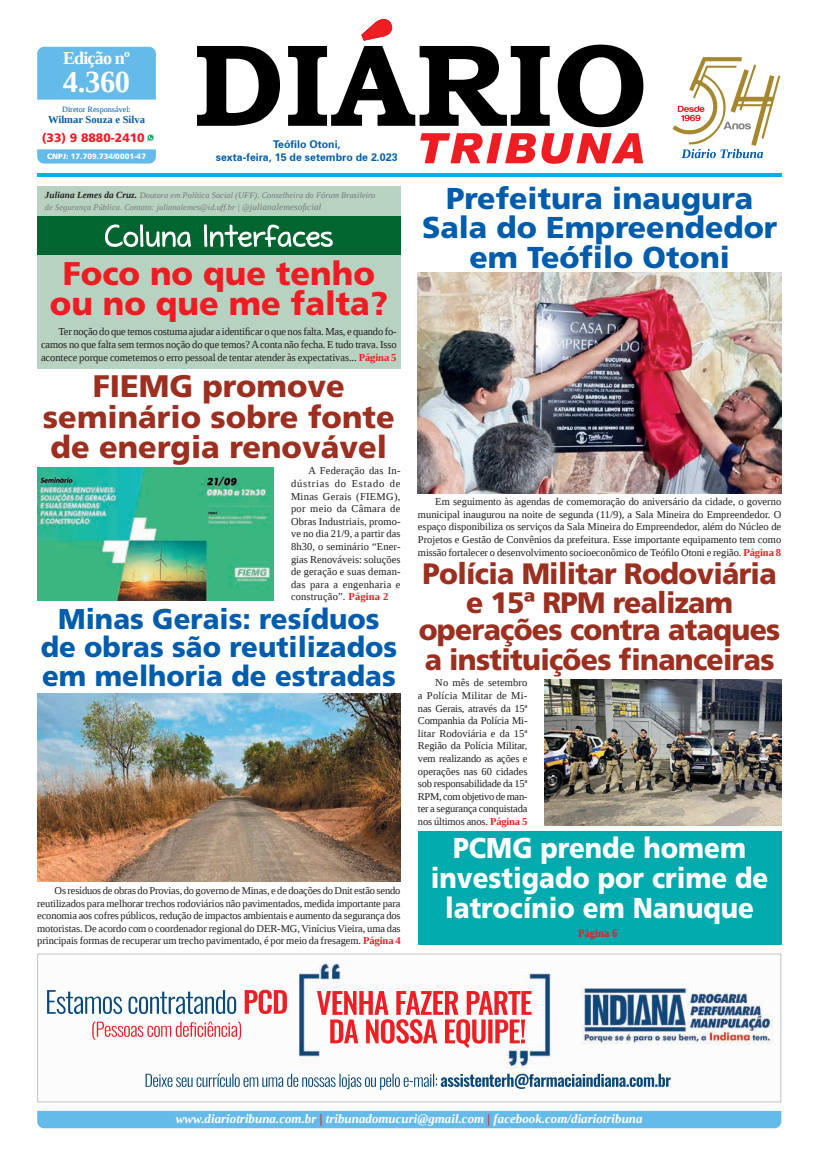
<style>
.page{position:relative;width:821px;height:1166px;background:#fff}
.page>*{position:absolute;margin:0;border:0;box-sizing:border-box;transform-origin:0 0}
.t1{font:900 32.9px/30.2px "Frutiger LT Std";color:#ee1d23;text-align:center}
.t2{font:900 31.15px/30.3px "Frutiger LT Std";color:#9b2f20;text-align:center}
.t3{font:700 30.45px "Liberation Serif";color:#fff}
.t4{font:900 30.19px/29.8px "Frutiger LT Std";color:#015dab;text-align:center}
.t5{font:900 29.49px/27.8px "Frutiger LT Std";letter-spacing:-.025em;color:#9b2f20;text-align:center;scale:.96 1}
.t6{font:900 28.7px/29.6px "Frutiger LT Std";color:#fff;text-align:center;scale:.91 1}
.t7{font:900 28.61px/28.6px "Frutiger LT Std";color:#015dab;text-align:center;scale:.96 1}
.t8{font:700 18.03px "Liberation Serif";letter-spacing:-.045em;color:#fff}
.t9{font:italic 700 12.95px "Liberation Serif";color:#fff}
.t10{font:900 12.16px "Frutiger LT Std";color:#ee1d23}
.t11{font:700 11.55px "Liberation Serif";letter-spacing:.005em;color:#ee1d23;scale:.91 1}
.t12{font:10.67px/12.8px "Liberation Serif";letter-spacing:-.005em;color:#231f20;text-align:justify}
.t13{font:700 10.67px/12.6px "Zurich BT";color:#015dab;text-align:center}
.t14{font:700 10.59px "Liberation Serif";color:#015dab}
.t15{font:10.5px/12.6px "Liberation Serif";letter-spacing:-.005em;color:#231f20;text-align:justify}
.t16{font:italic 8.4px/11.2px "Liberation Serif";letter-spacing:.01em;color:#76787b}
.t17{font:8.14px "Liberation Serif";color:#015dab}
.t18{font:900 7.7px "Frutiger LT Std";color:#fff}
.s1{font-weight:700;font-size:9.36px;color:#231f20}
.s2{font-size:9.36px}
.s3{font-weight:700;color:#ee1d23}
.s4{color:#ee1d23}
</style>
<div class="page">
<div style="left:37px;top:1111px;width:744px;height:17px;background:#64bae9"></div>
<hr style="left:37px;top:174px;width:744px;height:3px;background:#00aeef">
<svg style="left:197px;top:26px;width:446px;height:101px"></svg>
<svg style="left:361px;top:19px;width:31px;height:22px"></svg>
<svg style="left:420px;top:133px;width:223px;height:31px"></svg>
<svg style="left:673px;top:57px;width:108px;height:101px"></svg>
<div style="left:37px;top:47px;width:119px;height:53px;background:#64bae9"></div>
<svg style="left:37px;top:149px;width:119px;height:15px;background:#6ebeea"></svg>
<svg style="left:147px;top:134px;width:7px;height:8px"></svg>
<svg style="left:37px;top:953px;width:744px;height:149px"></svg>
<div style="left:418px;top:831px;width:363px;height:113px;background:#00aaad"></div>
<div style="left:37px;top:186px;width:364px;height:183px;background:#b8d2c1"></div>
<div style="left:37px;top:216px;width:364px;height:39px;background:#00652e"></div>
<svg style="left:105px;top:224px;width:228px;height:23px"></svg>
<img style="left:418px;top:272px;width:363px;height:222px">
<img style="left:37px;top:467px;width:237px;height:133px">
<img style="left:545px;top:679px;width:236px;height:146px">
<img style="left:37px;top:693px;width:364px;height:188px">
<h3 class="t8" style="left:63px;top:45px;width:68px">Edição nº</h3>
<h3 class="t3" style="left:63px;top:61px;width:69px">4.360</h3>
<p class="t17" style="left:62px;top:104px;width:70px">Diretor Responsável:</p>
<p class="t14" style="left:48px;top:112px;width:99px">Wilmar Souza e Silva</p>
<p class="t10" style="left:42px;top:130px;width:104px">(33) 9 8880-2410</p>
<p class="t18" style="left:47px;top:151px;width:100px">CNPJ: 17.709.734/0001-47</p>
<p class="t13" style="left:216px;top:138px;width:183px">Teófilo Otoni,<br>sexta-feira, 15 de setembro de 2.023</p>
<p class="t16" style="left:45px;top:190px;width:332px"><span class="s1">Juliana Lemes da Cruz.</span> Doutora em Política Social (UFF). Conselheira do Fórum Brasileiro de Segurança Pública. Contato: julianalemes@id.uff.br | @<span class="s2">julianalemesoficial</span></p>
<h1 class="t1" style="left:50px;top:258px;width:340px">Foco no que tenho ou no que me falta?</h1>
<p class="t12" style="left:41px;top:325px;width:357px;text-indent:17px">Ter noção do que temos costuma ajudar a identificar o que nos falta. Mas, e quando fo&shy;camos no que falta sem termos noção do que temos? A conta não fecha. E tudo trava. Isso acontece porque cometemos o erro pessoal de tentar atender às expectativas... <span class="s3">Página 5</span></p>
<h2 class="t2" style="left:43px;top:371px;width:353px">FIEMG promove seminário sobre fonte de energia renovável</h2>
<p class="t15" style="left:291px;top:464px;width:111px;text-indent:17px">A Federação das In&shy;dústrias do Estado de Minas Gerais (FIEMG), por meio da Câmara de Obras Industriais, promo&shy;ve no dia 21/9, a partir das 8h30, o seminário “Ener&shy;gias Renováveis: soluções de geração e suas deman&shy;das para a engenharia e construção”. <span class="s3">Página 2</span></p>
<h3 class="t7" style="left:41px;top:604px;width:373px">Minas Gerais: resíduos de obras são reutilizados em melhoria de estradas</h3>
<p class="t15" style="left:37px;top:884px;width:365px;text-indent:17px">Os resíduos de obras do Provias, do governo de Minas, e de doações do Dnit estão sendo reutilizados para melhorar trechos rodoviários não pavimentados, medida importante para economia aos cofres públicos, redução de impactos ambientais e aumento da segurança dos motoristas. De acordo com o coordenador regional do DER-MG, Vinícius Vieira, uma das principais formas de recuperar um trecho pavimentado, é por meio da fresagem. <span class="s3">Página 4</span></p>
<h3 class="t4" style="left:422px;top:183px;width:357px">Prefeitura inaugura<br>Sala do Empreendedor em Teófilo Otoni</h3>
<p class="t15" style="left:418px;top:495px;width:365px;text-indent:17px">Em seguimento às agendas de comemoração do aniversário da cidade, o governo municipal inaugurou na noite de segunda (11/9), a Sala Mineira do Empreendedor. O espaço disponibiliza os serviços da Sala Mineira do Empreendedor, além do Núcleo de Projetos e Gestão de Convênios da prefeitura. Esse importante equipamento tem como missão fortalecer o desenvolvimento socioeconômico de Teófilo Otoni e região. <span class="s3">Página 8</span></p>
<h3 class="t5" style="left:419px;top:560px;width:378px">Polícia Militar Rodoviária e 15ª RPM realizam operações contra ataques</h3>
<h3 class="t5" style="left:425px;top:646px;width:366px">a instituições financeiras</h3>
<p class="t15" style="left:418px;top:676px;width:111px;text-indent:17px">No mês de setembro a Polícia Militar de Mi&shy;nas Gerais, através da 15ª Companhia da Polícia Mi&shy;litar Rodoviária e da 15ª Região da Polícia Militar, vem realizando as ações e operações nas 60 cidades sob responsabilidade da 15ª RPM, com objetivo de man&shy;ter a segurança conquistada nos últimos anos. <span class="s3">Página 5</span></p>
<h3 class="t6" style="left:431px;top:833px;width:373px">PCMG prende homem investigado por crime de latrocínio em Nanuque</h3>
<p class="t11" style="left:578px;top:925px;width:45px">Página 6</p>
<p class="t9" style="left:176px;top:1110px;width:468px">www.diariotribuna.com.br <span class="s4">|</span> tribunadomucuri@gmail.com <span class="s4">|</span> facebook.com/diariotribuna</p>
</div>
